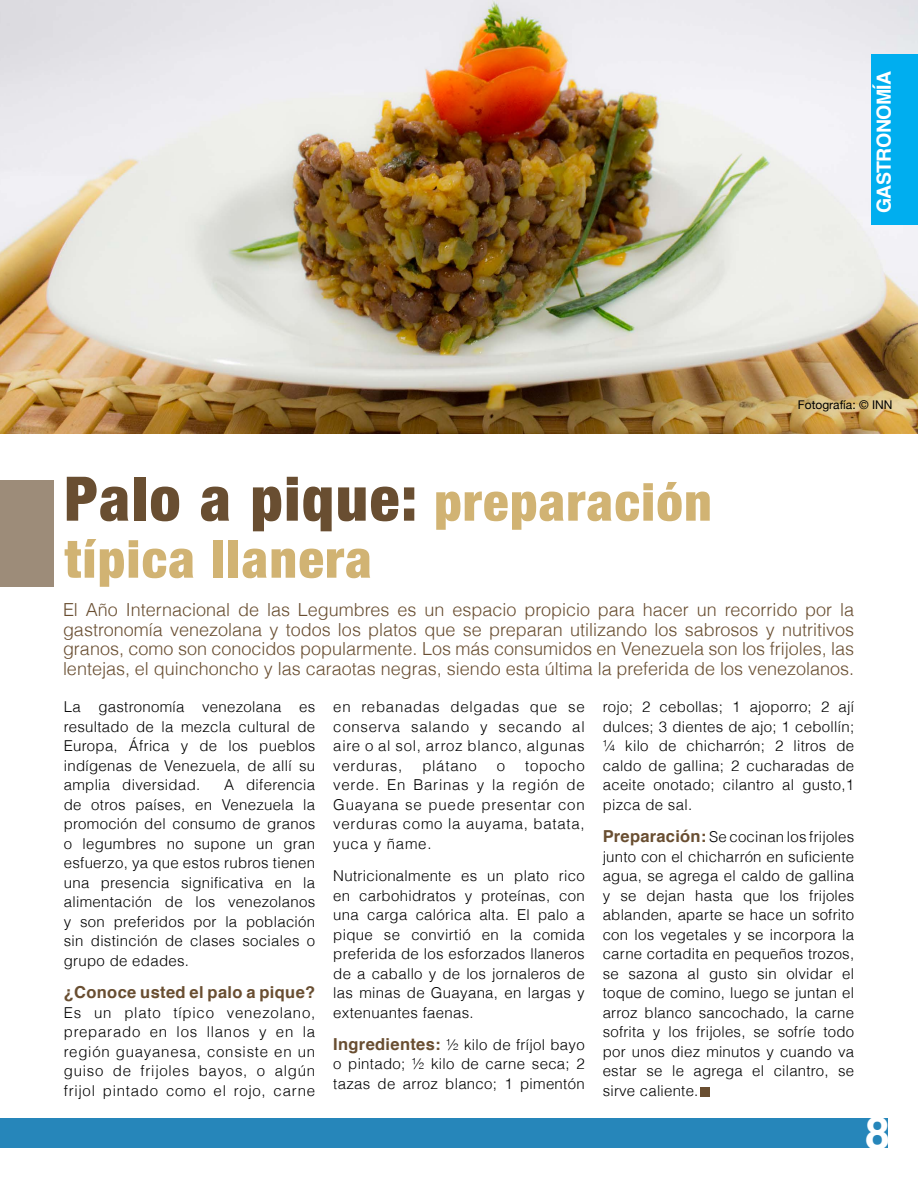
<style>
.page{position:relative;width:918px;height:1188px;background:#fff}
.page>*{position:absolute;margin:0;border:0;box-sizing:border-box;transform-origin:0 0}
.t1{font:900 condensed 61.5px "Helvetica Neue";letter-spacing:.03em;color:#694e31}
.t2{font:900 condensed 52.5px "Helvetica Neue";letter-spacing:.03em;color:#d1b373}
.t3{font:700 45px "Helvetica";color:#fff}
.t4{font:700 19.5px "Helvetica";letter-spacing:-.03em;color:#fff}
.t5{font:300 18px/19.5px "Helvetica";color:#694e31;text-align:justify}
.t6{font:700 16.5px "Helvetica";letter-spacing:.02em;color:#694e31}
.t7{font:300 15px/19.5px "Helvetica";letter-spacing:.02em;color:#000;text-align:justify}
.t8{font:300 15px "Helvetica";letter-spacing:.05em;color:#000}
.t9{font:12px "Helvetica Neue";color:#000}
.s1{font-size:52.5px;color:#d1b373}
.s2{font-weight:700;font-size:16.5px;color:#694e31}
</style>
<div class="page">
<img style="left:0;top:1px;width:918px;height:433px">
<div style="left:0;top:480px;width:53px;height:106px;background:#9d8c79"></div>
<div style="left:0;top:1118px;width:887px;height:30px;background:#2686ba"></div>
<div style="left:871px;top:54px;width:47px;height:171px;background:#00aeef"></div>
<div style="left:701px;top:1088px;width:9px;height:9px;background:#694e31"></div>
<h3 class="t4" style="left:868px;top:213px;width:144px;rotate:-90deg">GASTRONOMÍA</h3>
<h1 class="t1" style="left:64px;top:448px;width:649px">Palo a pique: <span class="s1">preparación</span></h1>
<h2 class="t2" style="left:65px;top:516px;width:309px">típica llanera</h2>
<p class="t9" style="left:798px;top:396px;width:96px">Fotografía: © INN</p>
<p class="t5" style="left:63px;top:599px;width:793px">El Año Internacional de las Legumbres es un espacio propicio para hacer un recorrido por la gastronomía venezolana y todos los platos que se preparan utilizando los sabrosos y nutritivos granos, como son conocidos popularmente. Los más consumidos en Venezuela son los frijoles, las lentejas, el quinchoncho y las caraotas negras, siendo esta última la preferida de los venezolanos.</p>
<p class="t7" style="left:333px;top:697px;width:253px">en rebanadas delgadas que se conserva salando y secando al aire o al sol, arroz blanco, algunas verduras,</p>
<p class="t7" style="left:64px;top:697px;width:253px">La gastronomía venezolana es resultado de la mezcla cultural de Europa, África y de los pueblos indígenas de Venezuela, de allí su amplia diversidad.</p>
<p class="t7" style="left:603px;top:697px;width:253px">rojo; 2 cebollas; 1 ajoporro; 2 ají dulces; 3 dientes de ajo; 1 cebollín; ¼ kilo de chicharrón; 2 litros de caldo de gallina; 2 cucharadas de aceite onotado; cilantro al gusto,1 pizca de sal.</p>
<p class="t7" style="left:603px;top:826px;width:253px"><span class="s2">Preparación:</span> Se cocinan los frijoles junto con el chicharrón en suficiente agua, se agrega el caldo de gallina y se dejan hasta que los frijoles ablanden, aparte se hace un sofrito con los vegetales y se incorpora la carne cortadita en pequeños trozos, se sazona al gusto sin olvidar el toque de comino, luego se juntan el arroz blanco sancochado, la carne sofrita y los frijoles, se sofríe todo por unos diez minutos y cuando va estar se le agrega el cilantro, se sirve caliente.</p>
<p class="t7" style="left:333px;top:755px;width:253px;text-indent:192px">topocho verde. En Barinas y la región de Guayana se puede presentar con verduras como la auyama, batata, yuca y ñame.</p>
<p class="t7" style="left:333px;top:865px;width:253px">Nutricionalmente es un plato rico en carbohidratos y proteínas, con una carga calórica alta. El palo a pique se convirtió en la comida preferida de los esforzados llaneros de a caballo y de los jornaleros de las minas de Guayana, en largas y extenuantes faenas.</p>
<p class="t7" style="left:333px;top:1034px;width:253px"><span class="s2">Ingredientes:</span> ½ kilo de fríjol bayo o pintado; ½ kilo de carne seca; 2 tazas de arroz blanco; 1 pimentón</p>
<p class="t8" style="left:422px;top:754px;width:56px">plátano</p>
<p class="t7" style="left:497px;top:755px;width:10px">o</p>
<p class="t7" style="left:64px;top:775px;width:253px;text-indent:160px">A diferencia de otros países, en Venezuela la promoción del consumo de granos o legumbres no supone un gran esfuerzo, ya que estos rubros tienen una presencia significativa en la alimentación de los venezolanos y son preferidos por la población sin distinción de clases sociales o grupo de edades.</p>
<p class="t6" style="left:64px;top:979px;width:253px">¿Conoce usted el palo a pique?</p>
<p class="t7" style="left:64px;top:1002px;width:253px">Es un plato típico venezolano, preparado en los llanos y en la región guayanesa, consiste en un guiso de frijoles bayos, o algún frijol pintado como el rojo, carne</p>
<h3 class="t3" style="left:865px;top:1097px;width:27px">8</h3>
</div>
